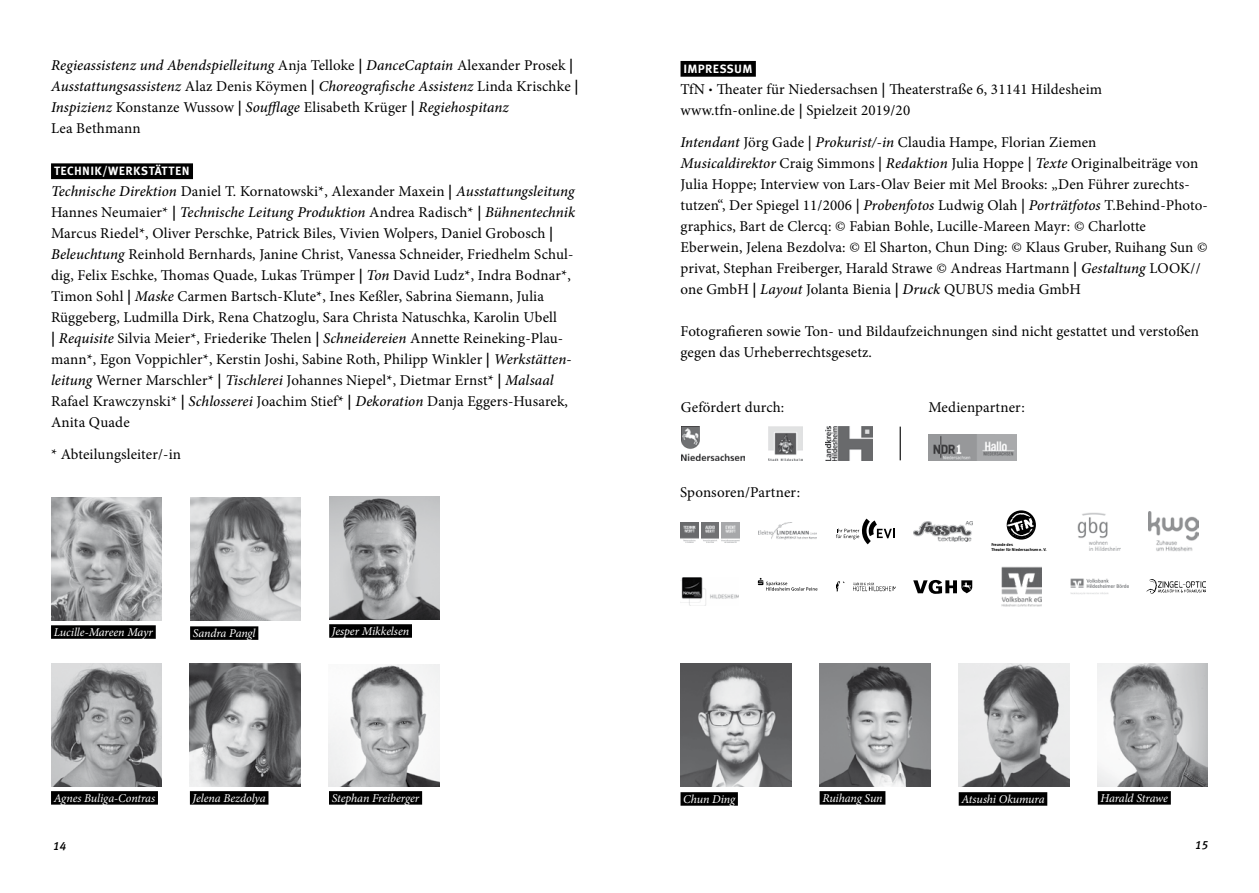
<style>
.page{position:relative;width:1259px;height:893px;background:#fff}
.page>*{position:absolute;margin:0;border:0;box-sizing:border-box;transform-origin:0 0}
.t1{font:15px/21px "Minion Pro";letter-spacing:.01em;color:#000}
.t2{font:italic 500 15px/21px "Minion Pro";letter-spacing:.005em;color:#000}
.t3{font:italic 12px "Minion Pro";letter-spacing:-.01em;color:#fff}
.t4{font:700 12px "Meta Plus";letter-spacing:.025em;color:#fff}
.t5{font:italic 12px "Meta Medium LF";color:#000}
.t6{font:700 4.2px/4.9px "Meta Plus";color:#000}
.s1{font-weight:400;font-style:normal}
.s2{font-weight:700;font-style:normal}
.s3{font-weight:500;font-style:italic}
.s4{font-weight:700}
.s5{font-family:"Meta Plus";font-weight:700}
.s6{font-weight:600}
</style>
<div class="page">
<div style="left:680px;top:61px;width:76px;height:16px;background:#000"></div>
<div style="left:51px;top:163px;width:142px;height:16px;background:#000"></div>
<img style="left:681px;top:427px;width:63px;height:34px">
<img style="left:768px;top:427px;width:35px;height:34px">
<img style="left:825px;top:427px;width:47px;height:34px">
<img style="left:928px;top:435px;width:88px;height:26px">
<hr style="left:899px;top:427px;width:2px;height:33px;background:#000">
<img style="left:680px;top:522px;width:18px;height:21px">
<img style="left:701px;top:522px;width:18px;height:20px">
<img style="left:721px;top:522px;width:18px;height:20px">
<svg style="left:836px;top:519px;width:59px;height:25px"></svg>
<img style="left:1078px;top:513px;width:42px;height:37px">
<img style="left:1001px;top:567px;width:40px;height:39px">
<img style="left:680px;top:578px;width:58px;height:27px">
<img style="left:914px;top:521px;width:59px;height:21px">
<img style="left:1070px;top:578px;width:59px;height:16px">
<img style="left:758px;top:522px;width:59px;height:17px">
<img style="left:1148px;top:511px;width:51px;height:40px">
<svg style="left:758px;top:578px;width:59px;height:13px"></svg>
<svg style="left:913px;top:580px;width:59px;height:14px"></svg>
<img style="left:836px;top:581px;width:59px;height:11px">
<img style="left:1146px;top:580px;width:59px;height:14px">
<svg style="left:1006px;top:510px;width:30px;height:30px"></svg>
<img style="left:1007px;top:512px;width:27px;height:26px">
<div style="left:51px;top:625px;width:105px;height:14px;background:#000"></div>
<img style="left:51px;top:497px;width:111px;height:124px">
<div style="left:329px;top:791px;width:93px;height:14px;background:#000"></div>
<img style="left:329px;top:664px;width:110px;height:123px">
<div style="left:680px;top:792px;width:58px;height:14px;background:#000"></div>
<img style="left:680px;top:663px;width:111px;height:124px">
<div style="left:819px;top:791px;width:66px;height:14px;background:#000"></div>
<img style="left:819px;top:663px;width:111px;height:124px">
<div style="left:190px;top:791px;width:78px;height:14px;background:#000"></div>
<img style="left:190px;top:663px;width:110px;height:124px">
<div style="left:958px;top:792px;width:89px;height:14px;background:#000"></div>
<img style="left:958px;top:663px;width:111px;height:124px">
<div style="left:190px;top:626px;width:68px;height:14px;background:#000"></div>
<img style="left:190px;top:497px;width:111px;height:124px">
<div style="left:1097px;top:791px;width:73px;height:14px;background:#000"></div>
<img style="left:1097px;top:663px;width:110px;height:124px">
<div style="left:329px;top:624px;width:83px;height:14px;background:#000"></div>
<img style="left:329px;top:496px;width:111px;height:124px">
<div style="left:51px;top:791px;width:107px;height:14px;background:#000"></div>
<img style="left:51px;top:663px;width:111px;height:124px">
<p class="t2" style="left:51px;top:55px;width:529px">Regieassistenz und Abendspielleitung <span class="s1">Anja Telloke</span> <span class="s2">|</span> DanceCaptain <span class="s1">Alexander Prosek</span> <span class="s2">| </span>Ausstattungsassistenz <span class="s1">Alaz Denis Köymen</span> <span class="s2">|</span> Choreografische Assistenz <span class="s1">Linda Krischke</span> <span class="s2">| </span>Inspizienz <span class="s1">Konstanze Wussow</span> <span class="s2">|</span> Soufflage <span class="s1">Elisabeth Krüger</span> <span class="s2">|</span> Regiehospitanz<br><span class="s1">Lea Bethmann</span></p>
<p class="t4" style="left:54px;top:164px;width:137px">TECHNIK/WERKSTÄTTEN</p>
<p class="t1" style="left:51px;top:181px;width:525px"><span class="s3">Technische Direktion</span> Daniel T. Kornatowski*, Alexander Maxein <span class="s4">|</span> <span class="s3">Ausstattungsleitung </span>Hannes Neumaier* <span class="s4">|</span> <span class="s3">Technische Leitung Produktion</span> Andrea Radisch* <span class="s4">|</span> <span class="s3">Bühnentechnik </span>Marcus Riedel*, Oliver Perschke, Patrick Biles, Vivien Wolpers, Daniel Grobosch <span class="s4">| </span><span class="s3">Beleuchtung</span> Reinhold Bernhards, Janine Christ, Vanessa Schneider, Friedhelm Schul&shy;dig, Felix Eschke, Thomas Quade, Lukas Trümper <span class="s4">|</span> <span class="s3">Ton</span> David Ludz*, Indra Bodnar*, Timon Sohl <span class="s4">|</span> <span class="s3">Maske</span> Carmen Bartsch-Klute*, Ines Keßler, Sabrina Siemann, Julia Rüggeberg, Ludmilla Dirk, Rena Chatzoglu, Sara Christa Natuschka, Karolin Ubell<br><span class="s4">|</span> <span class="s3">Requisite</span> Silvia Meier*, Friederike Thelen <span class="s4">|</span> <span class="s3">Schneidereien</span> Annette Reineking-Plau&shy;mann*, Egon Voppichler*, Kerstin Joshi, Sabine Roth, Philipp Winkler <span class="s4">|</span> <span class="s3">Werkstätten&shy;leitung</span> Werner Marschler* <span class="s4">|</span> <span class="s3">Tischlerei</span> Johannes Niepel*, Dietmar Ernst* <span class="s4">|</span> <span class="s3">Malsaal </span>Rafael Krawczynski* <span class="s4">|</span> <span class="s3">Schlosserei</span> Joachim Stief* <span class="s4">|</span> <span class="s3">Dekoration</span> Danja Eggers-Husarek, Anita Quade</p>
<p class="t1" style="left:51px;top:444px;width:132px">* Abteilungsleiter/-in</p>
<p class="t3" style="left:54px;top:624px;width:101px">Lucille-Mareen Mayr</p>
<p class="t3" style="left:193px;top:625px;width:64px">Sandra Pangl</p>
<p class="t3" style="left:332px;top:623px;width:79px">Jesper Mikkelsen</p>
<p class="t4" style="left:683px;top:62px;width:71px">IMPRESSUM</p>
<p class="t1" style="left:680px;top:79px;width:423px">TfN <span class="s5">·</span> Theater für Niedersachsen <span class="s6">|</span> Theaterstraße 6, 31141 Hildesheim www.tfn-online.de <span class="s6">|</span> Spielzeit 2019/20</p>
<p class="t1" style="left:680px;top:131px;width:529px"><span class="s3">Intendant</span> Jörg Gade <span class="s6">|</span> <span class="s3">Prokurist/-in</span> Claudia Hampe, Florian Ziemen<br><span class="s3">Musicaldirektor</span> Craig Simmons <span class="s6">|</span> <span class="s3">Redaktion</span> Julia Hoppe <span class="s6">|</span> <span class="s3">Texte</span> Originalbeiträge von Julia Hoppe; Interview von Lars-Olav Beier mit Mel Brooks: „Den Führer zurechts&shy;tutzen“, Der Spiegel 11/2006 <span class="s6">|</span> <span class="s3">Probenfotos</span> Ludwig Olah <span class="s6">|</span> <span class="s3">Porträtfotos</span> T.Behind-Photo&shy;graphics, Bart de Clercq: © Fabian Bohle, Lucille-Mareen Mayr: © Charlotte Eberwein, Jelena Bezdolva: © El Sharton, Chun Ding: © Klaus Gruber, Ruihang Sun © privat, Stephan Freiberger, Harald Strawe © Andreas Hartmann <span class="s4">|</span> <span class="s3">Gestaltung</span> LOOK// one GmbH <span class="s4">|</span> <span class="s3">Layout</span> Jolanta Bienia <span class="s4">|</span> <span class="s3">Druck</span> QUBUS media GmbH</p>
<p class="t1" style="left:680px;top:320px;width:520px">Fotografieren sowie Ton- und Bildaufzeichnungen sind nicht gestattet und verstoßen gegen das Urheberrechtsgesetz.</p>
<p class="t1" style="left:681px;top:397px;width:105px">Gefördert durch:</p>
<p class="t1" style="left:928px;top:397px;width:98px">Medienpartner:</p>
<p class="t1" style="left:680px;top:482px;width:121px">Sponsoren/Partner:</p>
<p class="t6" style="left:991px;top:542px;width:57px">Freunde des<br>Theater für Niedersachsen e. V.</p>
<p class="t3" style="left:54px;top:790px;width:103px">Agnes Buliga-Contras</p>
<p class="t3" style="left:193px;top:790px;width:75px">Jelena Bezdolya</p>
<p class="t3" style="left:332px;top:790px;width:89px">Stephan Freiberger</p>
<p class="t3" style="left:683px;top:791px;width:53px">Chun Ding</p>
<p class="t3" style="left:822px;top:790px;width:62px">Ruihang Sun</p>
<p class="t3" style="left:961px;top:791px;width:85px">Atsushi Okumura</p>
<p class="t3" style="left:1100px;top:790px;width:69px">Harald Strawe</p>
<p class="t5" style="left:52px;top:838px;width:17px">14</p>
<p class="t5" style="left:1194px;top:838px;width:17px">15</p>
</div>
